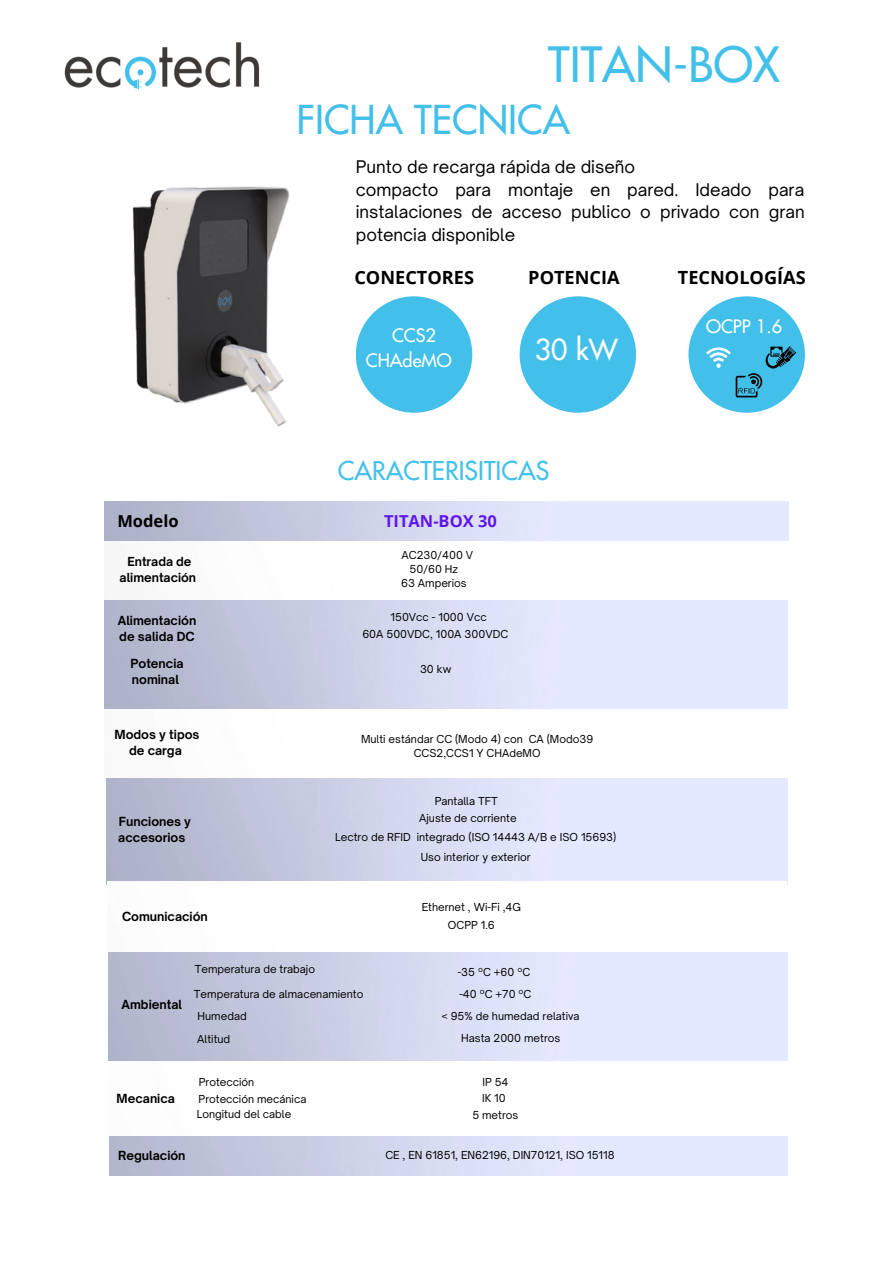
<style>
.page{position:relative;width:894px;height:1264px;background:#fff}
.page>*{position:absolute;margin:0;border:0;box-sizing:border-box;transform-origin:0 0}
.t1{font:47.25px "Futura LT";color:#43c0ea}
.t2{font:38.7px "Futura LT";color:#43c0ea}
.t3{font:28.2px "Futura LT";color:#fff}
.t4{font:25.2px "Futura LT";color:#43c0ea}
.t5{font:700 18.15px "Open Sans";color:#000}
.t6{font:18px/24.8px "Futura LT";color:#fff;text-align:center}
.t7{font:16.65px/22.5px "Open Sauce One";color:#000}
.t8{font:700 16.5px "Open Sans";color:#5e17eb}
.t9{font:700 16.5px "Open Sans";color:#000}
.t10{font:700 12px/16px "Open Sauce One";color:#000}
.t11{font:10.5px/17.5px "Open Sauce One";color:#000;text-align:center}
</style>
<div class="page">
<img style="left:64px;top:42px;width:196px;height:48px">
<div style="left:356px;top:296px;width:116px;height:117px;background:#43c0ea;border-radius:50%"></div>
<div style="left:519px;top:296px;width:117px;height:117px;background:#43c0ea;border-radius:50%"></div>
<div style="left:688px;top:296px;width:116px;height:117px;background:#43c0ea;border-radius:50%"></div>
<svg style="left:706px;top:347px;width:24px;height:21px"></svg>
<svg style="left:765px;top:346px;width:31px;height:23px"></svg>
<img style="left:735px;top:373px;width:27px;height:25px">
<img style="left:132px;top:186px;width:158px;height:241px">
<h1 class="t1" style="left:548px;top:34px;width:233px">TITAN-BOX</h1>
<h2 class="t2" style="left:296px;top:95px;width:275px">FICHA TECNICA</h2>
<h3 class="t7" style="left:356px;top:156px;width:450px">Punto de recarga rápida de diseño<br>compacto para montaje en pared. Ideado para instalaciones de acceso publico o privado con gran potencia disponible</h3>
<h3 class="t5" style="left:354px;top:264px;width:121px">CONECTORES</h3>
<h3 class="t5" style="left:528px;top:264px;width:93px">POTENCIA</h3>
<h3 class="t5" style="left:677px;top:264px;width:129px">TECNOLOGÍAS</h3>
<h3 class="t6" style="left:368px;top:319px;width:87px">CCS2<br>CHAdeMO</h3>
<h3 class="t6" style="left:366px;top:323px;width:87px">CCS2<br>CHAdeMO</h3>
<h3 class="t3" style="left:534px;top:331px;width:84px">30 kW</h3>
<h3 class="t4" style="left:337px;top:454px;width:213px">CARACTERISITICAS</h3>
<h3 class="t9" style="left:117px;top:509px;width:63px">Modelo</h3>
<h3 class="t8" style="left:384px;top:509px;width:114px">TITAN-BOX 30</h3>
<p class="t10" style="left:120px;top:553px;width:78px;text-align:center">Entrada de alimentación</p>
<p class="t10" style="left:118px;top:612px;width:80px">Alimentación de salida DC</p>
<p class="t11" style="left:401px;top:546px;width:73px">AC230/400 V</p>
<p class="t11" style="left:409px;top:560px;width:50px">50/60 Hz</p>
<p class="t11" style="left:401px;top:574px;width:67px">63 Amperios</p>
<p class="t11" style="left:362px;top:608px;width:147px;text-align:left;text-indent:28px">150Vcc - 1000 Vcc<br>60A 500VDC, 100A 300VDC</p>
<p class="t11" style="left:420px;top:660px;width:33px">30 kw</p>
<p class="t10" style="left:130px;top:655px;width:55px">Potencia nominal</p>
<p class="t10" style="left:114px;top:726px;width:86px;text-align:center">Modos y tipos de carga</p>
<p class="t11" style="left:361px;top:732px;width:234px;line-height:14px">Multi estándar CC (Modo 4) con CA (Modo39<br>CCS2,CCS1 Y CHAdeMO</p>
<p class="t11" style="left:419px;top:791px;width:99px">Pantalla TFT<br>Ajuste de corriente</p>
<p class="t11" style="left:335px;top:828px;width:282px">Lectro de RFID integrado (ISO 14443 A/B e ISO 15693)</p>
<p class="t10" style="left:118px;top:813px;width:74px">Funciones y accesorios</p>
<p class="t11" style="left:420px;top:847px;width:111px">Uso interior y exterior</p>
<p class="t10" style="left:122px;top:908px;width:87px">Comunicación</p>
<p class="t11" style="left:421px;top:897px;width:101px;line-height:18.6px">Ethernet , Wi-Fi ,4G<br>OCPP 1.6</p>
<p class="t10" style="left:121px;top:996px;width:62px">Ambiental</p>
<p class="t11" style="left:195px;top:959px;width:122px">Temperatura de trabajo</p>
<p class="t11" style="left:457px;top:963px;width:74px">-35 ºC +60 ºC</p>
<p class="t11" style="left:194px;top:985px;width:171px">Temperatura de almacenamiento</p>
<p class="t11" style="left:459px;top:985px;width:74px">-40 ºC +70 ºC</p>
<p class="t11" style="left:197px;top:1006px;width:51px">Humedad</p>
<p class="t11" style="left:442px;top:1006px;width:139px">&lt; 95% de humedad relativa</p>
<p class="t11" style="left:197px;top:1029px;width:34px">Altitud</p>
<p class="t11" style="left:461px;top:1028px;width:101px">Hasta 2000 metros</p>
<p class="t10" style="left:116px;top:1090px;width:60px">Mecanica</p>
<p class="t11" style="left:199px;top:1073px;width:57px">Protección</p>
<p class="t11" style="left:482px;top:1073px;width:28px">IP 54</p>
<p class="t11" style="left:198px;top:1089px;width:109px">Protección mecánica</p>
<p class="t11" style="left:482px;top:1088px;width:25px">IK 10</p>
<p class="t11" style="left:197px;top:1105px;width:96px">Longitud del cable</p>
<p class="t11" style="left:472px;top:1106px;width:48px">5 metros</p>
<p class="t10" style="left:118px;top:1147px;width:69px">Regulación</p>
<p class="t11" style="left:385px;top:1145px;width:231px">CE , EN 61851, EN62196, DIN70121, ISO 15118</p>
<h3 class="t6" style="left:706px;top:314px;width:77px">OCPP 1.6</h3>
</div>
